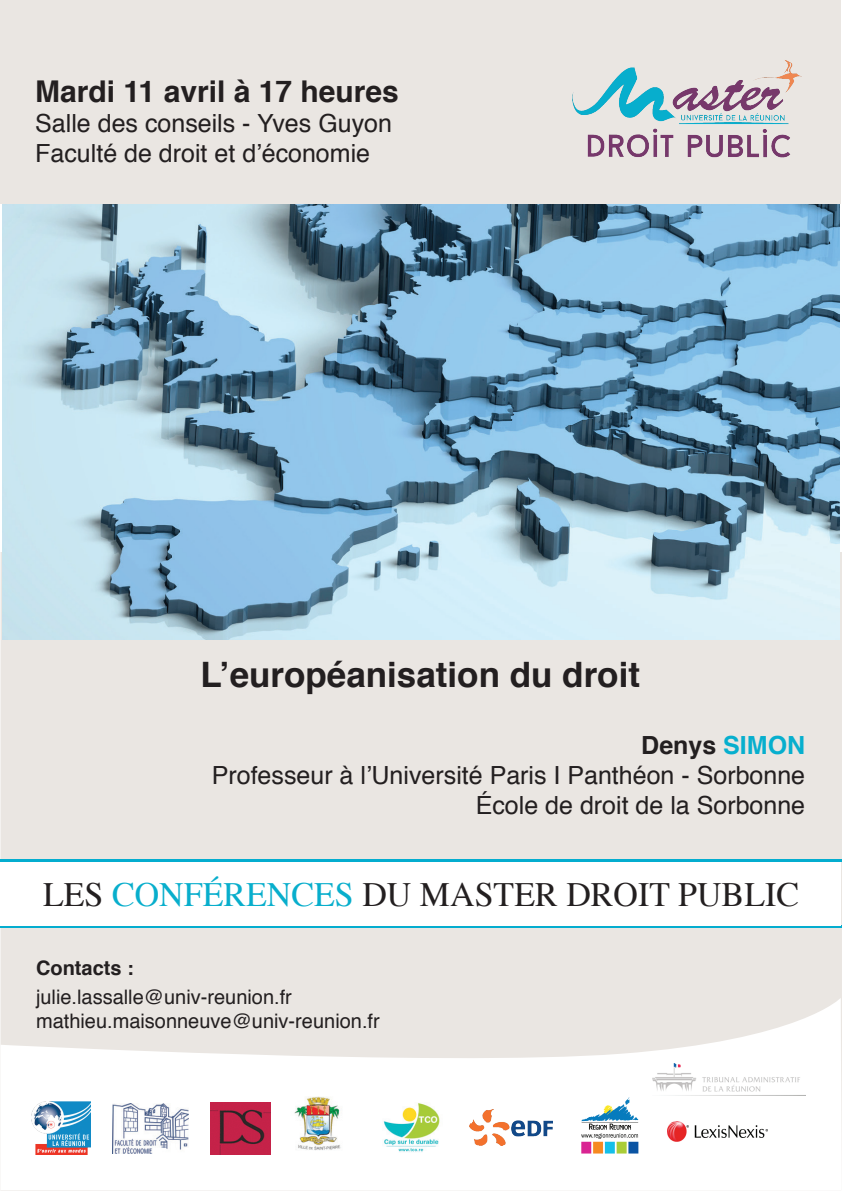
<style>
.page{position:relative;width:842px;height:1191px;background:#fff}
.page>*{position:absolute;margin:0;border:0;box-sizing:border-box;transform-origin:0 0}
.t1{font:700 35px "Helvetica";color:#231f20}
.t2{font:34px "Times";color:#231f20}
.t3{font:700 30px "Helvetica";color:#231f20}
.t4{font:25px/30px "Helvetica";color:#231f20}
.t5{font:20px/24px "Helvetica";color:#231f20}
.t6{font:700 20px "Helvetica";color:#231f20}
.s1{font-weight:700}
.s2{font-weight:700;color:#07afce}
.s3{color:#08aecc}
</style>
<div class="page">
<div style="left:1px;top:552px;width:841px;height:639px;background:#eae6e2"></div>
<svg style="left:0;top:998px;width:841px;height:192px"></svg>
<div style="left:0;top:0;width:841px;height:204px;background:#eae6e2"></div>
<hr style="left:0;top:925px;width:842px;height:3px;background:#04adcf">
<hr style="left:0;top:859px;width:842px;height:3px;background:#04adcf">
<div style="left:0;top:862px;width:841px;height:63px;background:#fff"></div>
<img style="left:572px;top:60px;width:230px;height:98px">
<div style="left:27px;top:1101px;width:67px;height:54px;background:#fff"></div>
<img style="left:31px;top:1101px;width:59px;height:54px">
<img style="left:113px;top:1103px;width:76px;height:50px">
<img style="left:211px;top:1102px;width:60px;height:52px">
<img style="left:278px;top:1096px;width:85px;height:55px">
<img style="left:470px;top:1109px;width:82px;height:36px">
<img style="left:580px;top:1096px;width:60px;height:58px">
<img style="left:667px;top:1121px;width:101px;height:20px">
<img style="left:652px;top:1063px;width:153px;height:33px">
<img style="left:366px;top:1102px;width:90px;height:50px">
<img style="left:2px;top:204px;width:837px;height:435px">
<p class="t3" style="left:35px;top:68px;width:365px">Mardi 11 avril à 17 heures</p>
<p class="t4" style="left:35px;top:109px;width:358px">Salle des conseils - Yves Guyon<br>Faculté de droit et d’économie</p>
<h1 class="t1" style="left:200px;top:646px;width:441px">L’européanisation du droit</h1>
<p class="t4" style="left:212px;top:730px;width:595px;text-align:right"><span class="s1">Denys</span> <span class="s2">SIMON<br></span>Professeur à l’Université Paris I Panthéon - Sorbonne<br>École de droit de la Sorbonne</p>
<h2 class="t2" style="left:43px;top:862px;width:757px">LES <span class="s3">CONFÉRENCES</span> DU MASTER DROIT PUBLIC</h2>
<p class="t6" style="left:36px;top:952px;width:99px">Contacts :</p>
<p class="t5" style="left:36px;top:986px;width:345px">julie.lassalle@univ-reunion.fr mathieu.maisonneuve@univ-reunion.fr</p>
</div>
